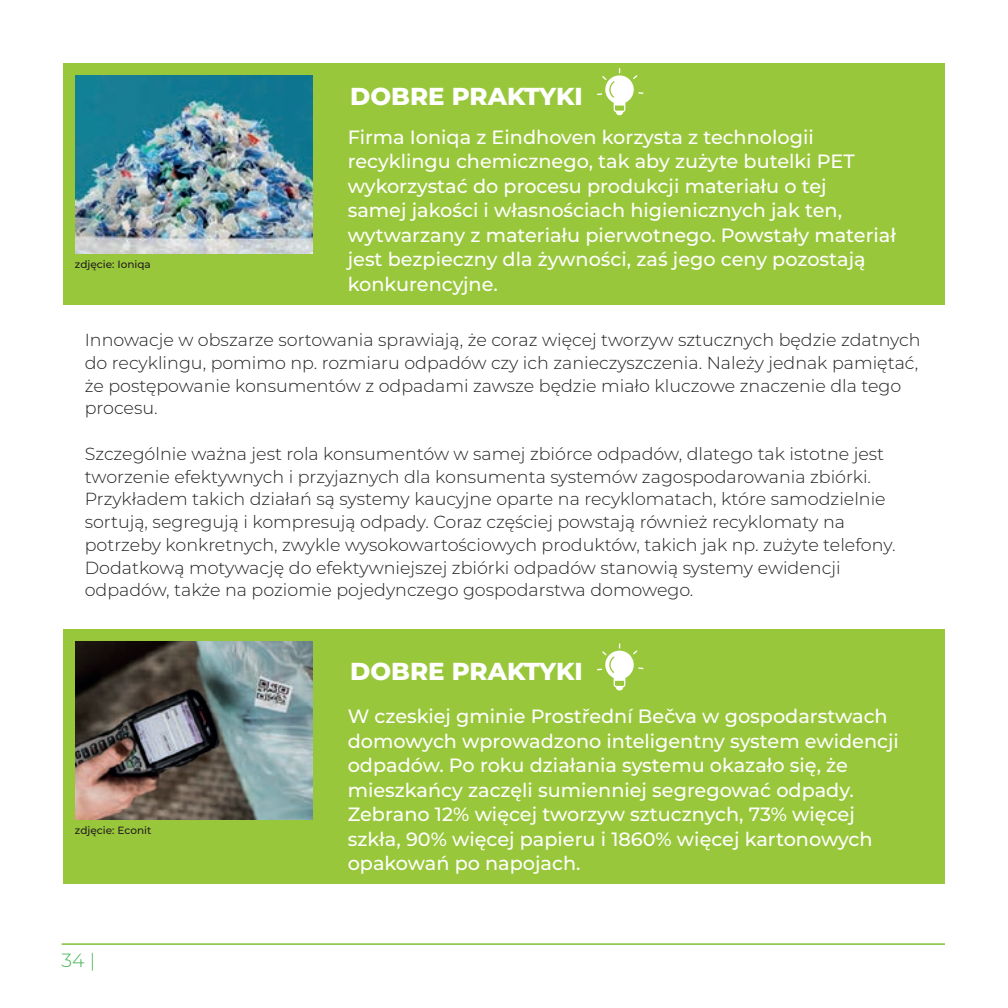
<style>
.page{position:relative;width:1008px;height:1008px;background:#fff}
.page>*{position:absolute;margin:0;border:0;box-sizing:border-box;transform-origin:0 0}
.t1{font:800 24.5px "Montserrat";color:#fff}
.t2{font:500 19.25px/24.5px "Montserrat";color:#fff}
.t3{font:300 19.07px "Montserrat";color:#47b858}
.t4{font:300 17.5px/22.8px "Montserrat";color:#231f20}
.t5{font:500 10.5px "Montserrat";color:#231f20}
</style>
<div class="page">
<hr style="left:62px;top:943px;width:883px;height:2px;background:#92c94f">
<div style="left:63px;top:629px;width:882px;height:255px;background:#99c73b"></div>
<img style="left:76px;top:641px;width:236px;height:178px">
<div style="left:63px;top:63px;width:882px;height:242px;background:#99c73b"></div>
<img style="left:76px;top:76px;width:236px;height:177px">
<svg style="left:597px;top:68px;width:46px;height:47px"></svg>
<svg style="left:597px;top:643px;width:46px;height:47px"></svg>
<p class="t5" style="left:75px;top:257px;width:77px">zdjęcie: Ioniqa</p>
<h1 class="t1" style="left:350px;top:78px;width:234px">DOBRE PRAKTYKI</h1>
<p class="t2" style="left:348px;top:124px;width:550px">Firma Ioniqa z Eindhoven korzysta z technologii recyklingu chemicznego, tak aby zużyte butelki PET wykorzystać do procesu produkcji materiału o tej<br>samej jakości i własnościach higienicznych jak ten, wytwarzany z materiału pierwotnego. Powstały materiał jest bezpieczny dla żywności, zaś jego ceny pozostają konkurencyjne.</p>
<p class="t4" style="left:85px;top:328px;width:837px">Innowacje w obszarze sortowania sprawiają, że coraz więcej tworzyw sztucznych będzie zdatnych do recyklingu, pomimo np. rozmiaru odpadów czy ich zanieczyszczenia. Należy jednak pamiętać, że postępowanie konsumentów z odpadami zawsze będzie miało kluczowe znaczenie dla tego procesu.</p>
<p class="t4" style="left:85px;top:442px;width:812px">Szczególnie ważna jest rola konsumentów w samej zbiórce odpadów, dlatego tak istotne jest tworzenie efektywnych i przyjaznych dla konsumenta systemów zagospodarowania zbiórki.<br>Przykładem takich działań są systemy kaucyjne oparte na recyklomatach, które samodzielnie sortują, segregują i kompresują odpady. Coraz częściej powstają również recyklomaty na potrzeby konkretnych, zwykle wysokowartościowych produktów, takich jak np. zużyte telefony.<br>Dodatkową motywację do efektywniejszej zbiórki odpadów stanowią systemy ewidencji odpadów, także na poziomie pojedynczego gospodarstwa domowego.</p>
<p class="t5" style="left:75px;top:823px;width:78px">zdjęcie: Econit</p>
<p class="t3" style="left:62px;top:947px;width:35px">34 |</p>
<h1 class="t1" style="left:350px;top:654px;width:234px">DOBRE PRAKTYKI</h1>
<p class="t2" style="left:348px;top:703px;width:553px">W czeskiej gminie Prostřední Bečva w gospodarstwach domowych wprowadzono inteligentny system ewidencji odpadów. Po roku działania systemu okazało się, że mieszkańcy zaczęli sumienniej segregować odpady.<br>Zebrano 12% więcej tworzyw sztucznych, 73% więcej szkła, 90% więcej papieru i 1860% więcej kartonowych opakowań po napojach.</p>
</div>
